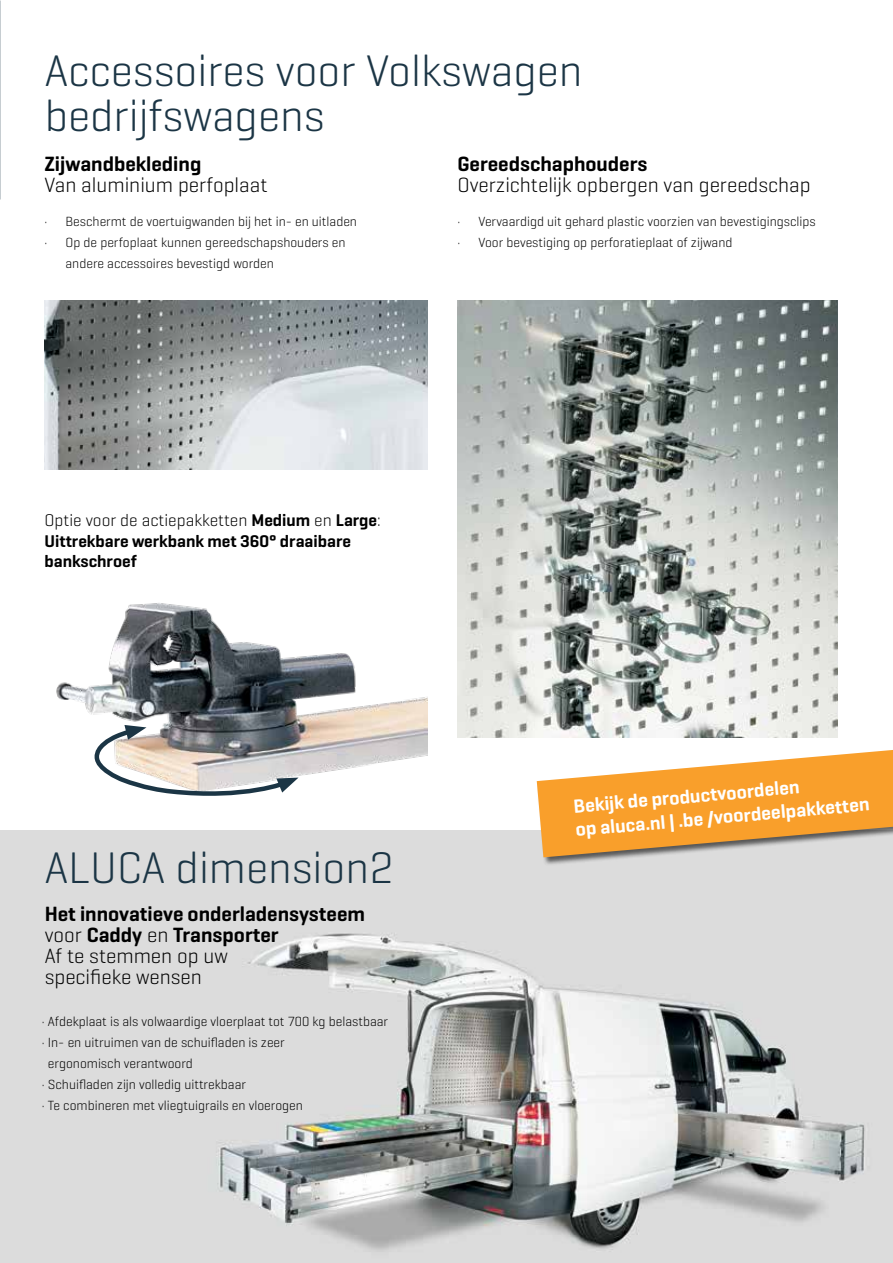
<style>
.page{position:relative;width:893px;height:1263px;background:#fff}
.page>*{position:absolute;margin:0;border:0;box-sizing:border-box;transform-origin:0 0}
.t1{font:300 45px/45px "Geogrotesque";color:#1b3545}
.t2{font:600 21px/21px "Geogrotesque";color:#000}
.t3{font:300 21px "Geogrotesque";color:#000}
.t4{font:600 19.5px/23.4px "Geogrotesque";color:#fff}
.t5{font:600 17.25px/20.7px "Geogrotesque";color:#000}
.t6{font:300 13.5px/21px "Geogrotesque";color:#000}
.s1{font-weight:300}
</style>
<div class="page">
<img style="left:44px;top:300px;width:383px;height:170px">
<img style="left:457px;top:300px;width:381px;height:438px">
<img style="left:0;top:831px;width:893px;height:432px">
<img style="left:56px;top:603px;width:371px;height:173px">
<div style="left:537px;top:749px;width:356px;height:117px;background:#000;opacity:.6"></div>
<svg style="left:537px;top:750px;width:356px;height:107px;background:#f0b05d"></svg>
<svg style="left:93px;top:725px;width:206px;height:71px"></svg>
<h1 class="t1" style="left:45px;top:46px;width:539px">Accessoires voor Volkswagen bedrijfswagens</h1>
<h2 class="t2" style="left:457px;top:153px;width:191px">Gereedschaphouders</h2>
<h2 class="t3" style="left:457px;top:172px;width:355px">Overzichtelijk opbergen van gereedschap</h2>
<h2 class="t2" style="left:44px;top:153px;width:158px">Zijwandbekleding</h2>
<h2 class="t3" style="left:44px;top:172px;width:225px">Van aluminium perfoplaat</h2>
<p class="t6" style="left:44px;top:211px;width:314px">· Beschermt de voertuigwanden bij het in- en uitladen</p>
<p class="t6" style="left:44px;top:232px;width:303px">· Op de perfoplaat kunnen gereedschapshouders en</p>
<p class="t6" style="left:65px;top:253px;width:210px">andere accessoires bevestigd worden</p>
<p class="t6" style="left:457px;top:211px;width:360px">· Vervaardigd uit gehard plastic voorzien van bevestigingsclips · Voor bevestiging op perforatieplaat of zijwand</p>
<p class="t5" style="left:44px;top:510px;width:338px"><span class="s1">Optie voor de actiepakketten</span> Medium <span class="s1">en</span> Large<span class="s1">:<br></span>Uittrekbare werkbank met 360° draaibare bankschroef</p>
<h1 class="t1" style="left:45px;top:844px;width:350px">ALUCA dimension2</h1>
<h2 class="t2" style="left:45px;top:903px;width:322px">Het innovatieve onderladensysteem <span class="s1">voor</span> Caddy <span class="s1">en</span> Transporter<br><span class="s1">Af te stemmen op uw<br>specifieke wensen</span></h2>
<p class="t6" style="left:42px;top:1010px;width:348px">· Afdekplaat is als volwaardige vloerplaat tot 700 kg belastbaar</p>
<p class="t6" style="left:42px;top:1031px;width:244px">· In- en uitruimen van de schuifladen is zeer</p>
<p class="t6" style="left:48px;top:1052px;width:147px">ergonomisch verantwoord</p>
<p class="t6" style="left:42px;top:1073px;width:206px">· Schuifladen zijn volledig uittrekbaar</p>
<p class="t6" style="left:42px;top:1094px;width:263px">· Te combineren met vliegtuigrails en vloerogen</p>
<h3 class="t4" style="left:573px;top:794px;width:296px;rotate:-5deg">Bekijk de productvoordelen<br>op aluca.nl | .be /voordeelpakketten</h3>
</div>
